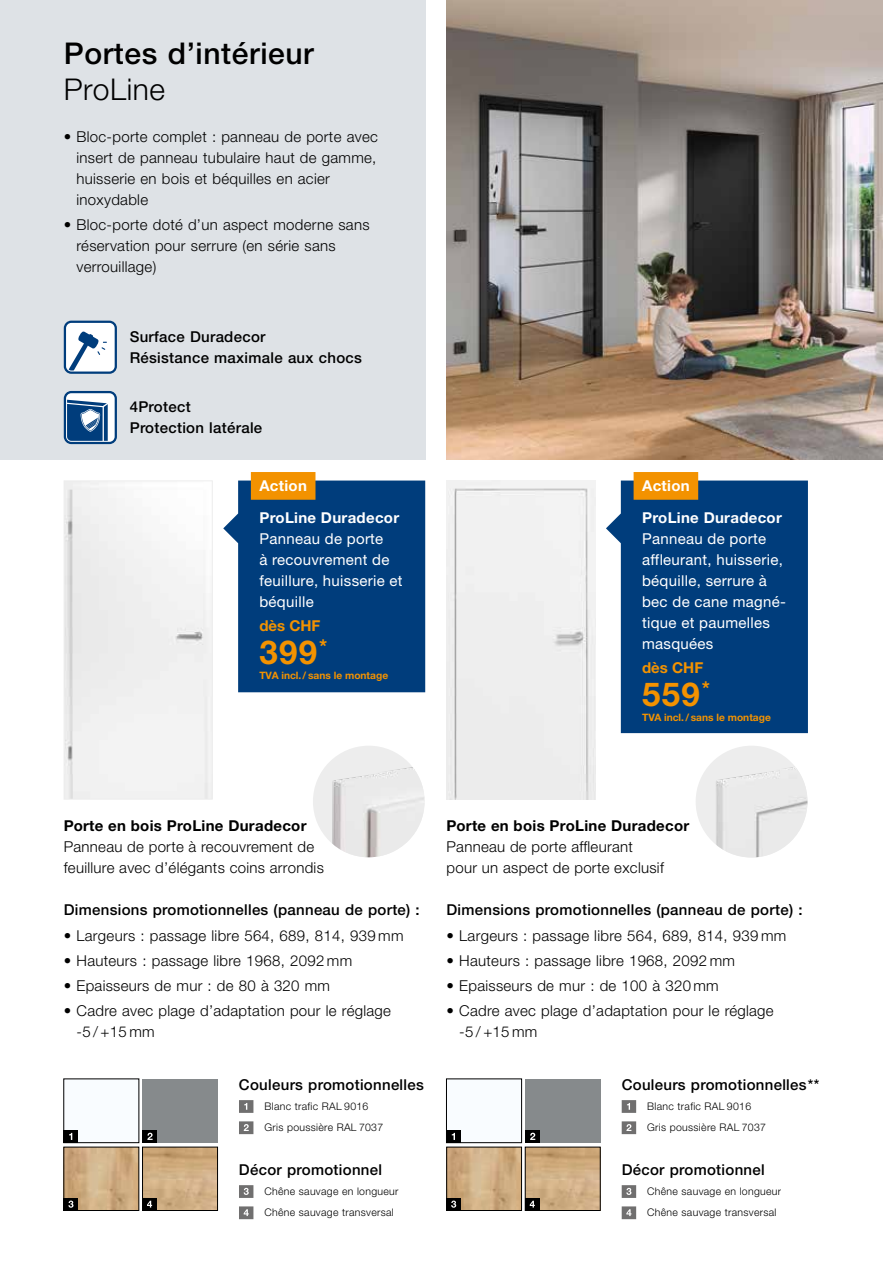
<style>
.page{position:relative;width:893px;height:1263px;background:#fff}
.page>*{position:absolute;margin:0;border:0;box-sizing:border-box;transform-origin:0 0}
.t1{font:700 33px "Hoermann Helvetica Neue";letter-spacing:.04em;color:#f39200}
.t2{font:500 30px "Hoermann Helvetica Neue";letter-spacing:.02em;color:#000}
.t3{font:300 30px "Hoermann Helvetica Neue";letter-spacing:.02em;color:#000}
.t4{font:300 15px/21px "Hoermann Helvetica Neue";letter-spacing:.02em;color:#000}
.t5{font:500 15px/21px "Hoermann Helvetica Neue";letter-spacing:.02em;color:#000}
.t6{font:15px/21px "Hoermann Helvetica Neue Rm";letter-spacing:.02em;color:#fff}
.t7{font:700 15px "Hoermann Helvetica Neue";letter-spacing:.02em;color:#000}
.t8{font:700 15px "Hoermann Helvetica Neue";letter-spacing:.02em;color:#fff}
.t9{font:700 15px "Hoermann Helvetica Neue";color:#f39200}
.t10{font:300 10.5px/21.3px "Hoermann Helvetica Neue";letter-spacing:.03em;color:#000}
.t11{font:700 10.2px "Hoermann Helvetica Neue";color:#f39200}
</style>
<div class="page">
<div style="left:0;top:0;width:425px;height:459px;background:#dee2e6"></div>
<img style="left:446px;top:0;width:436px;height:459px">
<img style="left:448px;top:1149px;width:72px;height:60px">
<div style="left:446px;top:1147px;width:76px;height:64px;border:1px solid #000"></div>
<img style="left:66px;top:1149px;width:71px;height:60px">
<img style="left:144px;top:1149px;width:72px;height:60px">
<div style="left:142px;top:1147px;width:76px;height:64px;border:1px solid #000"></div>
<img style="left:527px;top:1149px;width:71px;height:60px">
<div style="left:525px;top:1147px;width:75px;height:64px;border:1px solid #000"></div>
<div style="left:143px;top:1079px;width:75px;height:64px;background:#868a8c"></div>
<div style="left:525px;top:1079px;width:75px;height:64px;background:#868a8c"></div>
<div style="left:64px;top:1079px;width:75px;height:64px;background:#f9fcff"></div>
<div style="left:446px;top:1079px;width:76px;height:64px;background:#f9fcff"></div>
<div style="left:446px;top:1079px;width:76px;height:64px;border:1px solid #000"></div>
<img style="left:66px;top:482px;width:145px;height:315px">
<div style="left:64px;top:480px;width:149px;height:319px;border:1px solid #ededed"></div>
<img style="left:313px;top:746px;width:112px;height:111px;border-radius:56px">
<img style="left:696px;top:746px;width:111px;height:111px;border-radius:56px">
<div style="left:446px;top:480px;width:149px;height:319px;background:#eee"></div>
<div style="left:65px;top:322px;width:51px;height:51px;background:#fff;border-radius:6px"></div>
<div style="left:64px;top:321px;width:53px;height:53px;border:2px solid #003d7c;border-radius:6px"></div>
<svg style="left:67px;top:331px;width:40px;height:39px"></svg>
<div style="left:64px;top:1130px;width:14px;height:13px;background:#000"></div>
<svg style="left:69px;top:1133px;width:3px;height:7px"></svg>
<div style="left:446px;top:1130px;width:15px;height:13px;background:#000"></div>
<svg style="left:452px;top:1133px;width:3px;height:7px"></svg>
<div style="left:143px;top:1130px;width:14px;height:13px;background:#000"></div>
<svg style="left:147px;top:1133px;width:6px;height:7px"></svg>
<div style="left:525px;top:1130px;width:15px;height:13px;background:#000"></div>
<svg style="left:530px;top:1133px;width:5px;height:7px"></svg>
<div style="left:64px;top:1198px;width:14px;height:13px;background:#000"></div>
<svg style="left:68px;top:1200px;width:6px;height:8px"></svg>
<div style="left:446px;top:1198px;width:15px;height:13px;background:#000"></div>
<svg style="left:451px;top:1200px;width:5px;height:8px"></svg>
<svg style="left:239px;top:1100px;width:14px;height:13px"></svg>
<svg style="left:239px;top:1121px;width:14px;height:13px"></svg>
<svg style="left:239px;top:1185px;width:14px;height:13px"></svg>
<svg style="left:239px;top:1206px;width:14px;height:13px"></svg>
<svg style="left:622px;top:1100px;width:14px;height:13px"></svg>
<svg style="left:622px;top:1121px;width:14px;height:13px"></svg>
<svg style="left:622px;top:1185px;width:14px;height:13px"></svg>
<svg style="left:622px;top:1206px;width:14px;height:13px"></svg>
<div style="left:142px;top:1198px;width:15px;height:13px;background:#000"></div>
<svg style="left:147px;top:1201px;width:5px;height:6px"></svg>
<div style="left:525px;top:1198px;width:14px;height:13px;background:#000"></div>
<svg style="left:530px;top:1201px;width:5px;height:6px"></svg>
<div style="left:65px;top:392px;width:51px;height:51px;background:#fff;border-radius:6px"></div>
<div style="left:64px;top:391px;width:53px;height:53px;border:2px solid #003d7c;border-radius:6px"></div>
<svg style="left:67px;top:400px;width:41px;height:41px;background:#3e6c9c"></svg>
<svg style="left:606px;top:480px;width:202px;height:253px;background:#134c86"></svg>
<div style="left:634px;top:472px;width:64px;height:28px;background:#f39200"></div>
<svg style="left:223px;top:472px;width:202px;height:220px;background:#215283"></svg>
<h2 class="t2" style="left:64px;top:32px;width:252px">Portes d’intérieur</h2>
<h2 class="t3" style="left:64px;top:68px;width:103px">ProLine</h2>
<p class="t4" style="left:77px;top:125px;width:303px;text-indent:-13px">• Bloc-porte complet : panneau de porte avec insert de panneau tubulaire haut de gamme, huisserie en bois et béquilles en acier inoxydable</p>
<p class="t4" style="left:77px;top:213px;width:295px;text-indent:-13px">• Bloc-porte doté d’un aspect moderne sans réservation pour serrure (en série sans verrouillage)</p>
<p class="t5" style="left:130px;top:325px;width:234px">Surface Duradecor<br>Résistance maximale aux chocs</p>
<p class="t5" style="left:130px;top:396px;width:134px">4Protect<br>Protection latérale</p>
<p class="t8" style="left:259px;top:475px;width:49px">Action</p>
<p class="t8" style="left:259px;top:507px;width:141px">ProLine Duradecor</p>
<p class="t6" style="left:259px;top:527px;width:145px">Panneau de porte<br>à recouvrement de feuillure, huisserie et béquille</p>
<p class="t9" style="left:259px;top:615px;width:63px">dès CHF</p>
<h1 class="t1" style="left:259px;top:629px;width:69px">399<sup>*</sup></h1>
<p class="t11" style="left:259px;top:668px;width:130px">TVA incl./ sans le montage</p>
<p class="t8" style="left:642px;top:475px;width:49px">Action</p>
<p class="t8" style="left:642px;top:507px;width:141px">ProLine Duradecor</p>
<p class="t6" style="left:642px;top:527px;width:145px">Panneau de porte affleurant, huisserie, béquille, serrure à bec de cane magné&shy;tique et paumelles masquées</p>
<p class="t9" style="left:642px;top:657px;width:63px">dès CHF</p>
<h1 class="t1" style="left:642px;top:671px;width:69px">559<sup>*</sup></h1>
<p class="t11" style="left:642px;top:710px;width:130px">TVA incl./ sans le montage</p>
<p class="t7" style="left:64px;top:815px;width:244px">Porte en bois ProLine Duradecor</p>
<p class="t4" style="left:64px;top:835px;width:262px">Panneau de porte à recouvrement de feuillure avec d’élégants coins arrondis</p>
<p class="t5" style="left:64px;top:898px;width:358px">Dimensions promotionnelles (panneau de porte) :</p>
<p class="t4" style="left:64px;top:924px;width:341px">• Largeurs : passage libre 564, 689, 814, 939 mm</p>
<p class="t4" style="left:64px;top:949px;width:290px">• Hauteurs : passage libre 1968, 2092 mm</p>
<p class="t4" style="left:64px;top:974px;width:268px">• Epaisseurs de mur : de 80 à 320 mm</p>
<p class="t4" style="left:76px;top:999px;width:316px;text-indent:-13px">• Cadre avec plage d’adaptation pour le réglage -5 / +15 mm</p>
<p class="t5" style="left:239px;top:1073px;width:186px">Couleurs promotionnelles</p>
<p class="t10" style="left:264px;top:1095px;width:120px">Blanc trafic RAL 9016<br>Gris poussière RAL 7037</p>
<p class="t5" style="left:239px;top:1158px;width:145px">Décor promotionnel</p>
<p class="t10" style="left:264px;top:1180px;width:136px">Chêne sauvage en longueur<br>Chêne sauvage transversal</p>
<p class="t7" style="left:446px;top:815px;width:244px">Porte en bois ProLine Duradecor</p>
<p class="t4" style="left:446px;top:835px;width:219px">Panneau de porte affleurant pour un aspect de porte exclusif</p>
<p class="t5" style="left:446px;top:898px;width:358px">Dimensions promotionnelles (panneau de porte) :</p>
<p class="t4" style="left:446px;top:924px;width:341px">• Largeurs : passage libre 564, 689, 814, 939 mm</p>
<p class="t4" style="left:446px;top:949px;width:290px">• Hauteurs : passage libre 1968, 2092 mm</p>
<p class="t4" style="left:446px;top:974px;width:274px">• Epaisseurs de mur : de 100 à 320 mm</p>
<p class="t4" style="left:459px;top:999px;width:316px;text-indent:-13px">• Cadre avec plage d’adaptation pour le réglage -5 / +15 mm</p>
<p class="t5" style="left:622px;top:1073px;width:199px">Couleurs promotionnelles**</p>
<p class="t10" style="left:647px;top:1095px;width:120px">Blanc trafic RAL 9016<br>Gris poussière RAL 7037</p>
<p class="t5" style="left:622px;top:1158px;width:145px">Décor promotionnel</p>
<p class="t10" style="left:647px;top:1180px;width:136px">Chêne sauvage en longueur<br>Chêne sauvage transversal</p>
</div>
